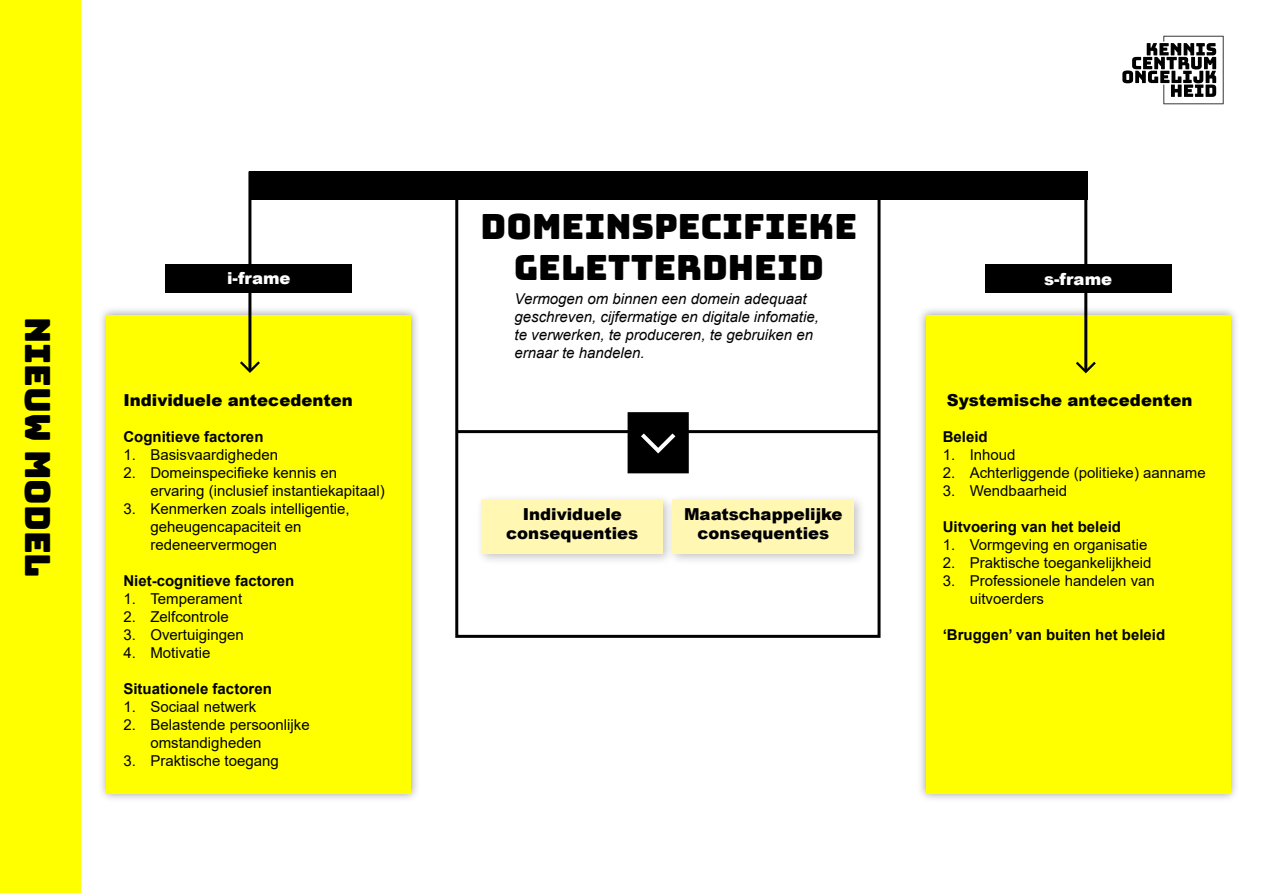
<style>
.page{position:relative;width:1263px;height:893px;background:#fff}
.page>*{position:absolute;margin:0;border:0;box-sizing:border-box;transform-origin:0 0}
.t1{font:34.8px/41.7px "Bungee";color:#000;text-align:center}
.t2{font:900 16.5px/19.5px "Arial";color:#000;text-align:center}
.t3{font:900 16.5px "Arial";color:#fff}
.t4{font:15px/18px "Arial";color:#000}
.t5{font:italic 15px/18px "Arial";color:#000}
.t6{font:700 15px "Arial";color:#000}
</style>
<div class="page">
<div style="left:455px;top:186px;width:425px;height:452px;border:3px solid #000"></div>
<div style="left:97px;top:306px;width:323px;height:497px;background:#000;opacity:.38"></div>
<div style="left:106px;top:315px;width:305px;height:478px;background:#ff0"></div>
<div style="left:916px;top:306px;width:324px;height:497px;background:#000;opacity:.38"></div>
<div style="left:926px;top:315px;width:304px;height:478px;background:#ff0"></div>
<div style="left:249px;top:171px;width:838px;height:29px;background:#000"></div>
<hr style="left:457px;top:430px;width:423px;height:3px;background:#000">
<div style="left:475px;top:493px;width:200px;height:73px;background:#000;opacity:.23"></div>
<div style="left:482px;top:499px;width:181px;height:54px;background:#fff7b2"></div>
<div style="left:666px;top:493px;width:200px;height:73px;background:#000;opacity:.23"></div>
<div style="left:673px;top:499px;width:181px;height:54px;background:#fff7b2"></div>
<svg style="left:628px;top:412px;width:61px;height:61px"></svg>
<div style="left:0;top:1px;width:80px;height:892px;background:#ff0"></div>
<svg style="left:1122px;top:36px;width:101px;height:68px"></svg>
<svg style="left:1076px;top:362px;width:20px;height:11px"></svg>
<hr style="left:1084px;top:172px;width:3px;height:199px;background:#000">
<div style="left:985px;top:264px;width:186px;height:29px;background:#000"></div>
<svg style="left:240px;top:361px;width:20px;height:12px"></svg>
<hr style="left:248px;top:171px;width:3px;height:199px;background:#000">
<div style="left:166px;top:264px;width:186px;height:29px;background:#000"></div>
<h1 class="t1" style="left:58px;top:317px;width:262px;rotate:90deg">NIEUW MODEL</h1>
<h1 class="t1" style="left:481px;top:206px;width:378px">DOMEINSPECIFIEKE<br>GELETTERDHEID</h1>
<p class="t3" style="left:227px;top:266px;width:65px">i-frame</p>
<p class="t3" style="left:1044px;top:267px;width:70px">s-frame</p>
<p class="t2" style="left:123px;top:389px;width:231px">Individuele antecedenten</p>
<p class="t6" style="left:123px;top:426px;width:142px">Cognitieve factoren</p>
<p class="t4" style="left:123px;top:445px;width:156px">1. Basisvaardigheden</p>
<p class="t4" style="left:150px;top:463px;width:236px;text-indent:-27px">2. Domeinspecifieke kennis en ervaring (inclusief instantiekapitaal)</p>
<p class="t4" style="left:150px;top:499px;width:201px;text-indent:-27px">3. Kenmerken zoals intelligentie, geheugencapaciteit en redeneervermogen</p>
<p class="t6" style="left:123px;top:570px;width:172px">Niet-cognitieve factoren</p>
<p class="t4" style="left:123px;top:589px;width:120px">1. Temperament</p>
<p class="t4" style="left:123px;top:607px;width:107px">2. Zelfcontrole</p>
<p class="t4" style="left:123px;top:625px;width:122px">3. Overtuigingen</p>
<p class="t4" style="left:123px;top:643px;width:89px">4. Motivatie</p>
<p class="t6" style="left:123px;top:678px;width:150px">Situationele factoren</p>
<p class="t4" style="left:123px;top:697px;width:134px">1. Sociaal netwerk</p>
<p class="t4" style="left:150px;top:715px;width:161px;text-indent:-27px">2. Belastende persoonlijke omstandigheden</p>
<p class="t4" style="left:123px;top:751px;width:157px">3. Praktische toegang</p>
<p class="t5" style="left:514px;top:290px;width:306px">Vermogen om binnen een domein adequaat geschreven, cijfermatige en digitale infomatie, te verwerken, te produceren, te gebruiken en ernaar te handelen.</p>
<p class="t2" style="left:506px;top:504px;width:134px">Individuele consequenties</p>
<p class="t2" style="left:684px;top:504px;width:160px">Maatschappelijke consequenties</p>
<p class="t2" style="left:947px;top:389px;width:247px">Systemische antecedenten</p>
<p class="t6" style="left:943px;top:426px;width:47px">Beleid</p>
<p class="t4" style="left:943px;top:445px;width:74px">1. Inhoud</p>
<p class="t4" style="left:943px;top:463px;width:264px">2. Achterliggende (politieke) aanname</p>
<p class="t4" style="left:943px;top:481px;width:126px">3. Wendbaarheid</p>
<p class="t6" style="left:943px;top:516px;width:180px">Uitvoering van het beleid</p>
<p class="t4" style="left:943px;top:535px;width:206px">1. Vormgeving en organisatie</p>
<p class="t4" style="left:943px;top:553px;width:210px">2. Praktische toegankelijkheid</p>
<p class="t4" style="left:970px;top:571px;width:187px;text-indent:-27px">3. Professionele handelen van uitvoerders</p>
<p class="t6" style="left:943px;top:624px;width:224px">‘Bruggen’ van buiten het beleid</p>
</div>
